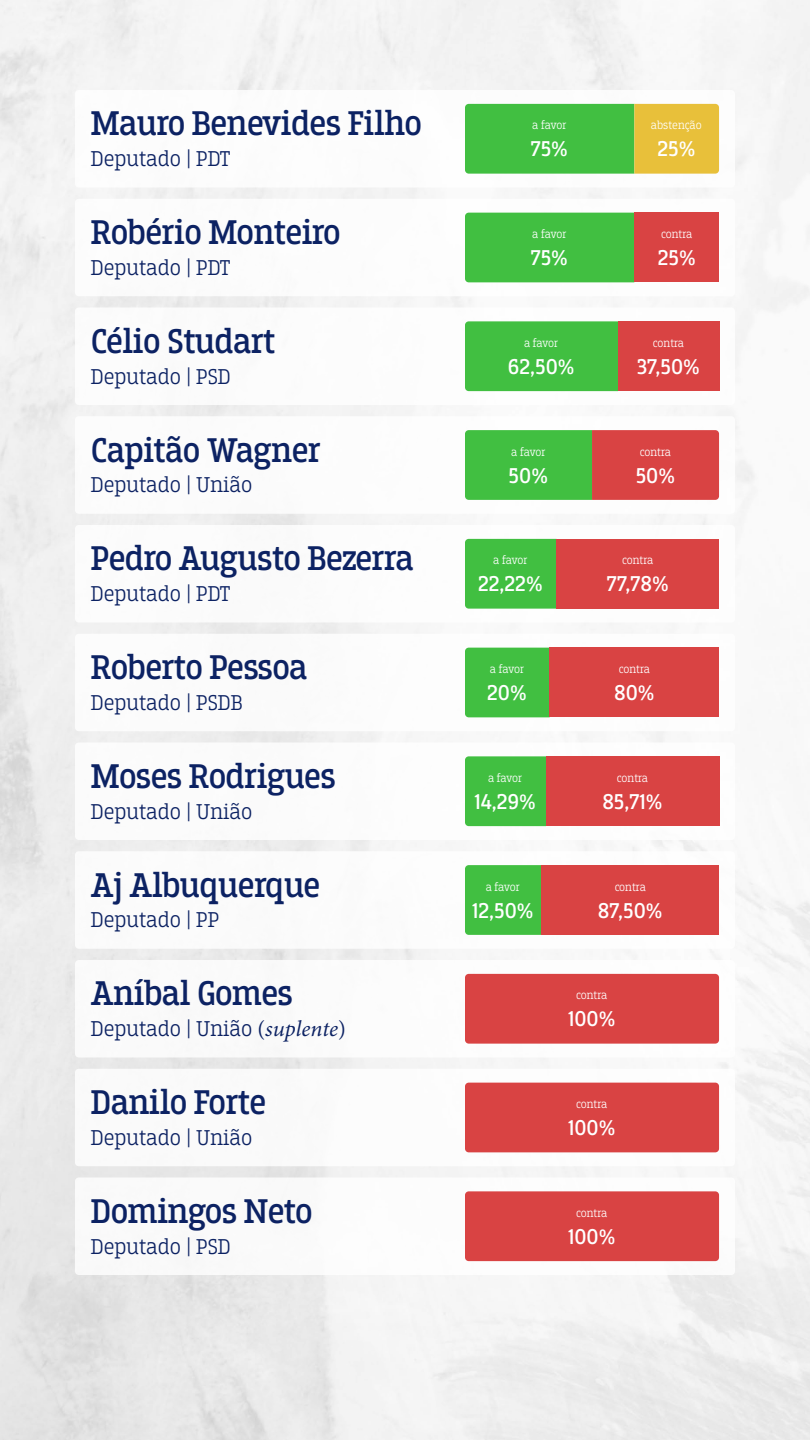
<style>
.page{position:relative;width:810px;height:1440px;background:#fff}
.page>*{position:absolute;margin:0;border:0;box-sizing:border-box;transform-origin:0 0}
.t1{font:36px "Breakers Slab";letter-spacing:-.02em;color:#0c2263}
.t2{font:300 22.5px "Breakers Slab";color:#0c2263}
.t3{font:22.5px "Breakers Slab";color:#fff}
.t4{font:300 12px "Breakers Slab";color:#fff}
.s1{font-family:"Minion Pro";font-weight:400}
.s2{font-family:"Minion Pro";font-weight:400;font-style:italic}
</style>
<div class="page">
<svg style="left:465px;top:104px;width:254px;height:70px;background:#79bf3f"></svg>
<div style="left:465px;top:213px;width:169px;height:69px;background:#41bf41"></div>
<div style="left:634px;top:213px;width:85px;height:69px;background:#d94343"></div>
<div style="left:465px;top:321px;width:153px;height:70px;background:#41bf41"></div>
<div style="left:618px;top:321px;width:101px;height:70px;background:#d94343"></div>
<svg style="left:465px;top:430px;width:254px;height:70px;background:#8c8142"></svg>
<div style="left:465px;top:539px;width:91px;height:70px;background:#41bf41"></div>
<div style="left:556px;top:539px;width:163px;height:70px;background:#d94343"></div>
<div style="left:465px;top:648px;width:85px;height:69px;background:#41bf41"></div>
<div style="left:550px;top:648px;width:169px;height:69px;background:#d94343"></div>
<div style="left:465px;top:756px;width:81px;height:70px;background:#41bf41"></div>
<div style="left:546px;top:756px;width:173px;height:70px;background:#d94343"></div>
<div style="left:465px;top:865px;width:77px;height:70px;background:#41bf41"></div>
<div style="left:542px;top:865px;width:177px;height:70px;background:#d94343"></div>
<div style="left:465px;top:974px;width:254px;height:70px;background:#d94343;border-radius:4px"></div>
<div style="left:465px;top:1083px;width:254px;height:69px;background:#d94343;border-radius:4px"></div>
<div style="left:465px;top:1191px;width:254px;height:70px;background:#d94343;border-radius:4px"></div>
<p class="t1" style="left:91px;top:102px;width:333px">Mauro Benevides Filho</p>
<p class="t2" style="left:91px;top:146px;width:141px">Deputado | PDT</p>
<p class="t1" style="left:91px;top:211px;width:251px">Robério Monteiro</p>
<p class="t2" style="left:91px;top:254px;width:141px">Deputado | PDT</p>
<p class="t1" style="left:91px;top:320px;width:186px">Célio Studart</p>
<p class="t2" style="left:91px;top:363px;width:141px">Deputado | PSD</p>
<p class="t1" style="left:91px;top:429px;width:232px">Capitão Wagner</p>
<p class="t2" style="left:91px;top:472px;width:163px">Deputado | União</p>
<p class="t1" style="left:91px;top:537px;width:325px">Pedro Augusto Bezerra</p>
<p class="t2" style="left:91px;top:581px;width:141px">Deputado | PDT</p>
<p class="t1" style="left:91px;top:646px;width:218px">Roberto Pessoa</p>
<p class="t2" style="left:91px;top:689px;width:153px">Deputado | PSDB</p>
<p class="t1" style="left:91px;top:755px;width:247px">Moses Rodrigues</p>
<p class="t2" style="left:91px;top:798px;width:163px">Deputado | União</p>
<p class="t1" style="left:91px;top:864px;width:231px">Aj Albuquerque</p>
<p class="t2" style="left:91px;top:907px;width:130px">Deputado | PP</p>
<p class="t1" style="left:91px;top:972px;width:204px">Aníbal Gomes</p>
<p class="t2" style="left:91px;top:1016px;width:257px">Deputado | União <span class="s1">(</span><span class="s2">suplente</span><span class="s1">)</span></p>
<p class="t1" style="left:91px;top:1081px;width:177px">Danilo Forte</p>
<p class="t2" style="left:91px;top:1124px;width:163px">Deputado | União</p>
<p class="t1" style="left:91px;top:1190px;width:223px">Domingos Neto</p>
<p class="t2" style="left:91px;top:1233px;width:141px">Deputado | PSD</p>
<p class="t4" style="left:532px;top:119px;width:36px">a favor</p>
<p class="t3" style="left:531px;top:136px;width:39px">75%</p>
<p class="t4" style="left:651px;top:119px;width:52px">abstenção</p>
<p class="t3" style="left:657px;top:136px;width:40px">25%</p>
<p class="t4" style="left:532px;top:227px;width:36px">a favor</p>
<p class="t3" style="left:531px;top:245px;width:39px">75%</p>
<p class="t4" style="left:661px;top:227px;width:33px">contra</p>
<p class="t3" style="left:658px;top:245px;width:40px">25%</p>
<p class="t4" style="left:524px;top:336px;width:36px">a favor</p>
<p class="t3" style="left:508px;top:353px;width:68px">62,50%</p>
<p class="t4" style="left:653px;top:336px;width:33px">contra</p>
<p class="t3" style="left:637px;top:353px;width:64px">37,50%</p>
<p class="t4" style="left:511px;top:445px;width:36px">a favor</p>
<p class="t3" style="left:509px;top:462px;width:41px">50%</p>
<p class="t4" style="left:640px;top:445px;width:33px">contra</p>
<p class="t3" style="left:636px;top:462px;width:41px">50%</p>
<p class="t4" style="left:493px;top:554px;width:36px">a favor</p>
<p class="t3" style="left:478px;top:571px;width:66px">22,22%</p>
<p class="t4" style="left:622px;top:554px;width:33px">contra</p>
<p class="t3" style="left:607px;top:571px;width:64px">77,78%</p>
<p class="t4" style="left:490px;top:662px;width:36px">a favor</p>
<p class="t3" style="left:487px;top:680px;width:41px">20%</p>
<p class="t4" style="left:619px;top:662px;width:33px">contra</p>
<p class="t3" style="left:614px;top:680px;width:42px">80%</p>
<p class="t4" style="left:488px;top:771px;width:36px">a favor</p>
<p class="t3" style="left:474px;top:788px;width:63px">14,29%</p>
<p class="t4" style="left:617px;top:771px;width:33px">contra</p>
<p class="t3" style="left:603px;top:788px;width:62px">85,71%</p>
<p class="t4" style="left:486px;top:880px;width:36px">a favor</p>
<p class="t3" style="left:472px;top:897px;width:63px">12,50%</p>
<p class="t4" style="left:615px;top:880px;width:33px">contra</p>
<p class="t3" style="left:598px;top:897px;width:66px">87,50%</p>
<p class="t4" style="left:576px;top:989px;width:33px">contra</p>
<p class="t3" style="left:568px;top:1006px;width:49px">100%</p>
<p class="t4" style="left:576px;top:1097px;width:33px">contra</p>
<p class="t3" style="left:568px;top:1115px;width:49px">100%</p>
<p class="t4" style="left:576px;top:1206px;width:33px">contra</p>
<p class="t3" style="left:568px;top:1223px;width:49px">100%</p>
</div>
